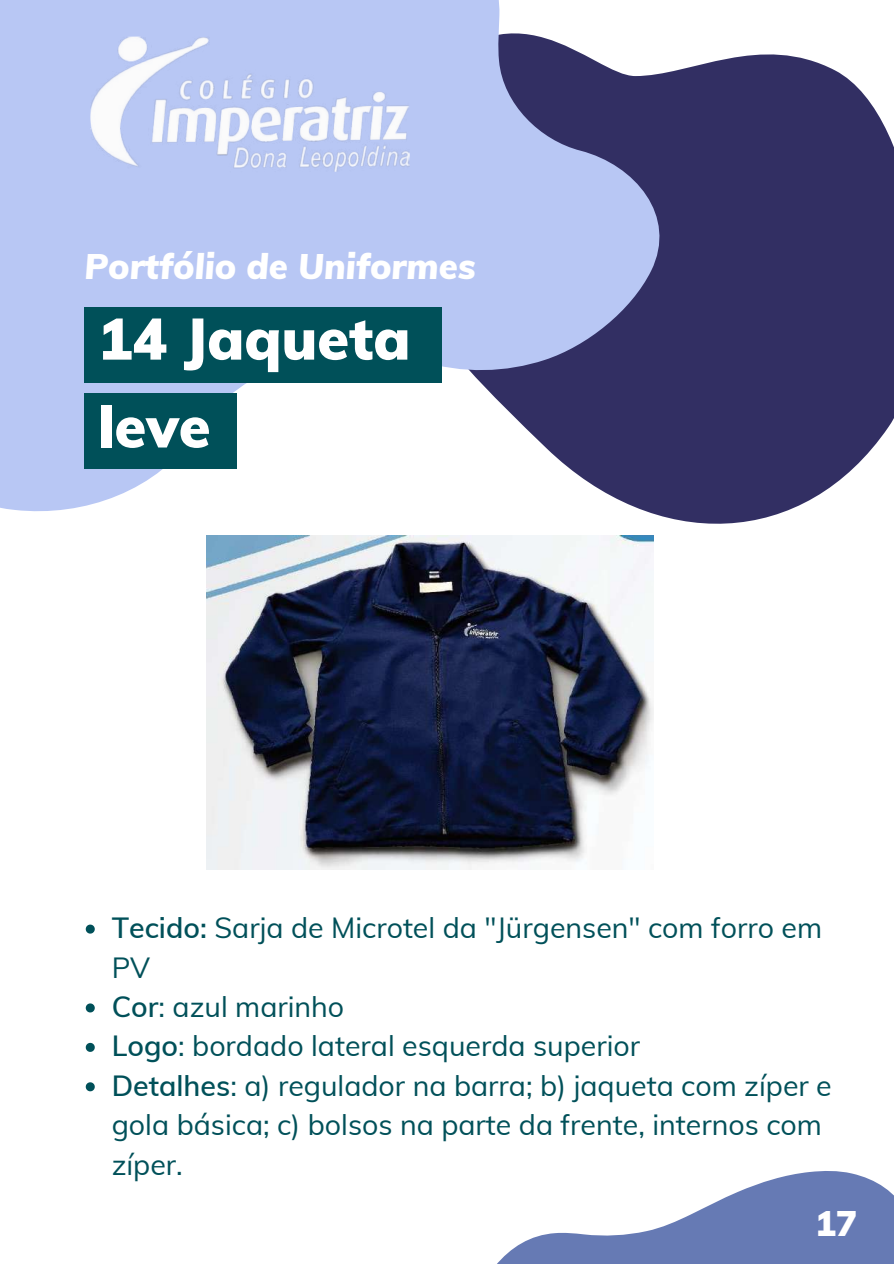
<style>
.page{position:relative;width:894px;height:1264px;background:#fff}
.page>*{position:absolute;margin:0;border:0;box-sizing:border-box;transform-origin:0 0}
.t1{font:900 57.75px/87.8px "Muli";color:#fff}
.t2{font:italic 900 34.8px "Muli";color:#fff}
.t3{font:900 34.8px "Muli";color:#fff}
.t4{font:28.5px/39.5px "Muli";color:#005059}
.s1{font-weight:600}
</style>
<div class="page">
<svg style="left:709px;top:54px;width:184px;height:470px;background:#464372"></svg>
<svg style="left:0;top:0;width:709px;height:582px;fill:#b8c7f4"></svg>
<svg style="left:498px;top:1171px;width:395px;height:92px;fill:#667ab4"></svg>
<img style="left:89px;top:33px;width:321px;height:141px">
<div style="left:84px;top:393px;width:152px;height:75px;background:#005059"></div>
<div style="left:84px;top:307px;width:357px;height:76px;background:#005059"></div>
<svg style="left:43px;top:417px;width:305px;height:165px"></svg>
<img style="left:206px;top:535px;width:447px;height:334px">
<svg style="left:86px;top:924px;width:9px;height:9px"></svg>
<svg style="left:86px;top:1003px;width:9px;height:9px"></svg>
<svg style="left:86px;top:1042px;width:9px;height:9px"></svg>
<svg style="left:86px;top:1082px;width:9px;height:9px"></svg>
<p class="t2" style="left:84px;top:244px;width:392px">Portfólio de Uniformes</p>
<h1 class="t1" style="left:98px;top:294px;width:314px">14 Jaqueta leve</h1>
<p class="t4" style="left:112px;top:907px;width:721px"><span class="s1">Tecido:</span> Sarja de Microtel da "Jürgensen" com forro em<br>PV<br><span class="s1">Cor</span>: azul marinho<br><span class="s1">Logo</span>: bordado lateral esquerda superior<br><span class="s1">Detalhes</span>: a) regulador na barra; b) jaqueta com zíper e gola básica; c) bolsos na parte da frente, internos com zíper.</p>
<p class="t3" style="left:815px;top:1201px;width:43px">17</p>
</div>
